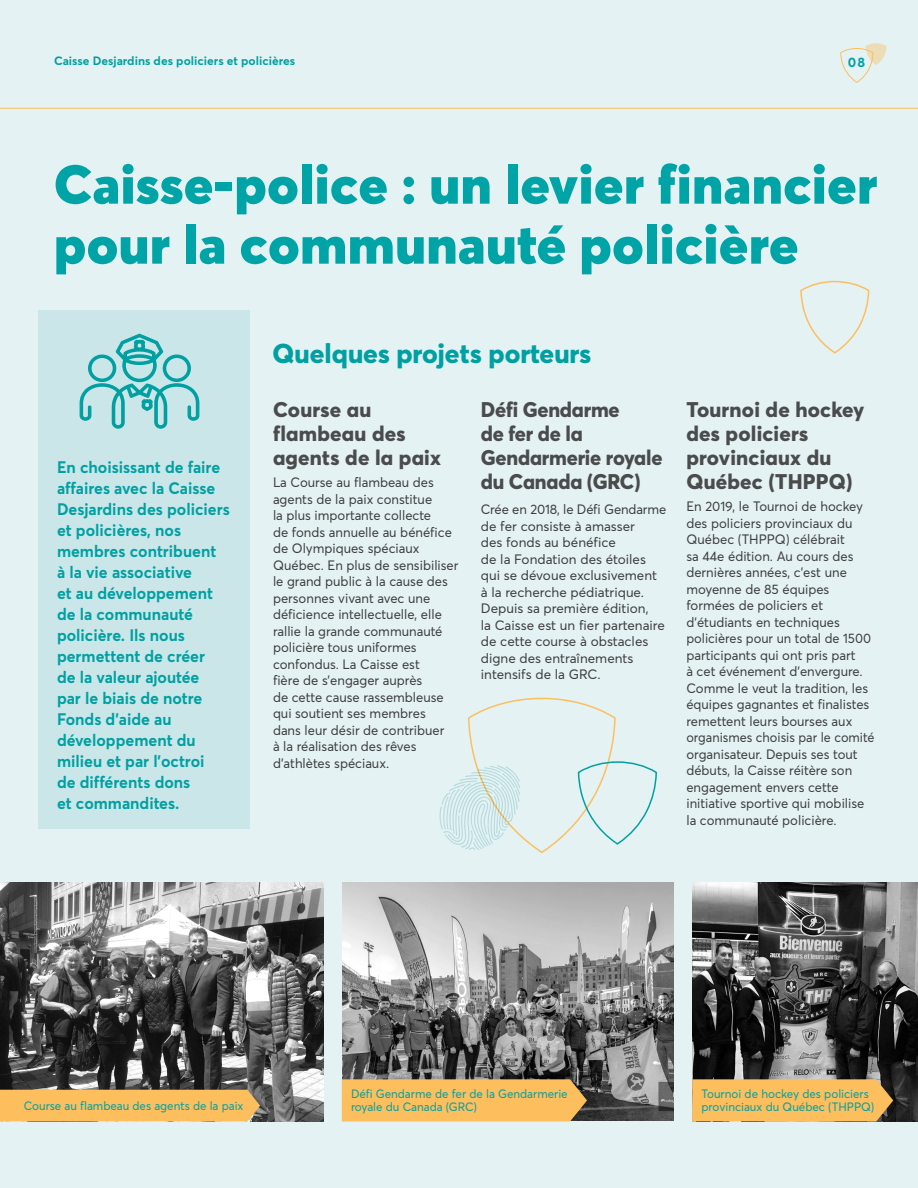
<style>
.page{position:relative;width:918px;height:1188px;background:#e4f2f3}
.page>*{position:absolute;margin:0;border:0;box-sizing:border-box;transform-origin:0 0}
._01-titre{font:900 54px/60px "Averta";letter-spacing:.01em;color:#00a3a6}
._04_Citation{font:800 27px "Averta";color:#00a0a2}
._02_SousTitre_1{font:800 21px/24px "Averta";letter-spacing:.01em;color:#4a4b4c}
._00_Texte_courant{font:800 21px/24px "Averta";letter-spacing:-.01em;color:#4a4b4c}
._00_Texte_courant-2{font:700 16.5px/21px "Averta";color:#00a0a2;scale:.96 1}
._00_Texte_courant-3{font:13.5px/16.5px "Averta";color:#3e3e3f}
.t1{font:700 13.5px "Averta";color:#00a0a2}
._03_SousTitre_2{font:12px/13.5px "Averta";color:#00a0a2}
.t2{font:700 12px "Averta";color:#00a0a2}
</style>
<div class="page">
<svg style="left:840px;top:43px;width:47px;height:40px"></svg>
<hr style="left:0;top:108px;width:918px;height:1px;background:#fdbe5e">
<img style="left:692px;top:882px;width:226px;height:239px">
<img style="left:0;top:882px;width:324px;height:239px">
<img style="left:342px;top:882px;width:332px;height:238px">
<div style="left:38px;top:310px;width:211px;height:518px;background:#cae6e8"></div>
<div style="left:0;top:1090px;width:260px;height:32px;background:#fdbe5e"></div>
<svg style="left:342px;top:1079px;width:245px;height:43px;background:#f4b95e"></svg>
<svg style="left:692px;top:1079px;width:201px;height:43px;background:#f1b65b"></svg>
<svg style="left:800px;top:280px;width:70px;height:74px"></svg>
<svg style="left:79px;top:333px;width:121px;height:96px"></svg>
<svg style="left:440px;top:697px;width:217px;height:156px"></svg>
<p class="t2" style="left:54px;top:54px;width:243px">Caisse Desjardins des policiers et policières</p>
<p class="t1" style="left:848px;top:53px;width:19px">08</p>
<p class="_01-titre" style="left:54px;top:154px;width:825px">Caisse-police : un levier financier pour la communauté policière</p>
<p class="_00_Texte_courant-2" style="left:57px;top:456px;width:182px">En choisissant de faire affaires avec la Caisse<br>Desjardins des policiers et policières, nos membres contribuent<br>à la vie associative<br>et au développement de la communauté policière. Ils nous permettent de créer<br>de la valeur ajoutée<br>par le biais de notre<br>Fonds d’aide au développement du milieu et par l’octroi<br>de différents dons<br>et commandites.</p>
<p class="_04_Citation" style="left:273px;top:336px;width:320px">Quelques projets porteurs</p>
<p class="_02_SousTitre_1" style="left:273px;top:397px;width:170px">Course au flambeau des agents de la paix</p>
<p class="_00_Texte_courant-3" style="left:273px;top:474px;width:187px">La Course au flambeau des agents de la paix constitue<br>la plus importante collecte<br>de fonds annuelle au bénéfice de Olympiques spéciaux<br>Québec. En plus de sensibiliser le grand public à la cause des personnes vivant avec une déficience intellectuelle, elle rallie la grande communauté policière tous uniformes confondus. La Caisse est<br>fière de s’engager auprès<br>de cette cause rassembleuse qui soutient ses membres<br>dans leur désir de contribuer<br>à la réalisation des rêves d’athlètes spéciaux.</p>
<p class="_00_Texte_courant" style="left:481px;top:397px;width:183px">Défi Gendarme<br>de fer de la<br>Gendarmerie royale du Canada (GRC)</p>
<p class="_00_Texte_courant-3" style="left:481px;top:501px;width:187px">Crée en 2018, le Défi Gendarme de fer consiste à amasser<br>des fonds au bénéfice<br>de la Fondation des étoiles qui se dévoue exclusivement à la recherche pédiatrique.<br>Depuis sa première édition,<br>la Caisse est un fier partenaire de cette course à obstacles digne des entraînements intensifs de la GRC.</p>
<p class="_02_SousTitre_1" style="left:686px;top:397px;width:180px">Tournoi de hockey des policiers provinciaux du<br>Québec (THPPQ)</p>
<p class="_00_Texte_courant-3" style="left:686px;top:498px;width:189px">En 2019, le Tournoi de hockey des policiers provinciaux du<br>Québec (THPPQ) célébrait<br>sa 44e édition. Au cours des dernières années, c’est une moyenne de 85 équipes formées de policiers et d’étudiants en techniques policières pour un total de 1500 participants qui ont pris part<br>à cet événement d’envergure.<br>Comme le veut la tradition, les équipes gagnantes et finalistes remettent leurs bourses aux organismes choisis par le comité organisateur. Depuis ses tout débuts, la Caisse réitère son engagement envers cette initiative sportive qui mobilise la communauté policière.</p>
<p class="_03_SousTitre_2" style="left:24px;top:1099px;width:221px">Course au flambeau des agents de la paix</p>
<p class="_03_SousTitre_2" style="left:351px;top:1087px;width:218px">Défi Gendarme de fer de la Gendarmerie royale du Canada (GRC)</p>
<p class="_03_SousTitre_2" style="left:701px;top:1087px;width:174px">Tournoi de hockey des policiers provinciaux du Québec (THPPQ)</p>
</div>
